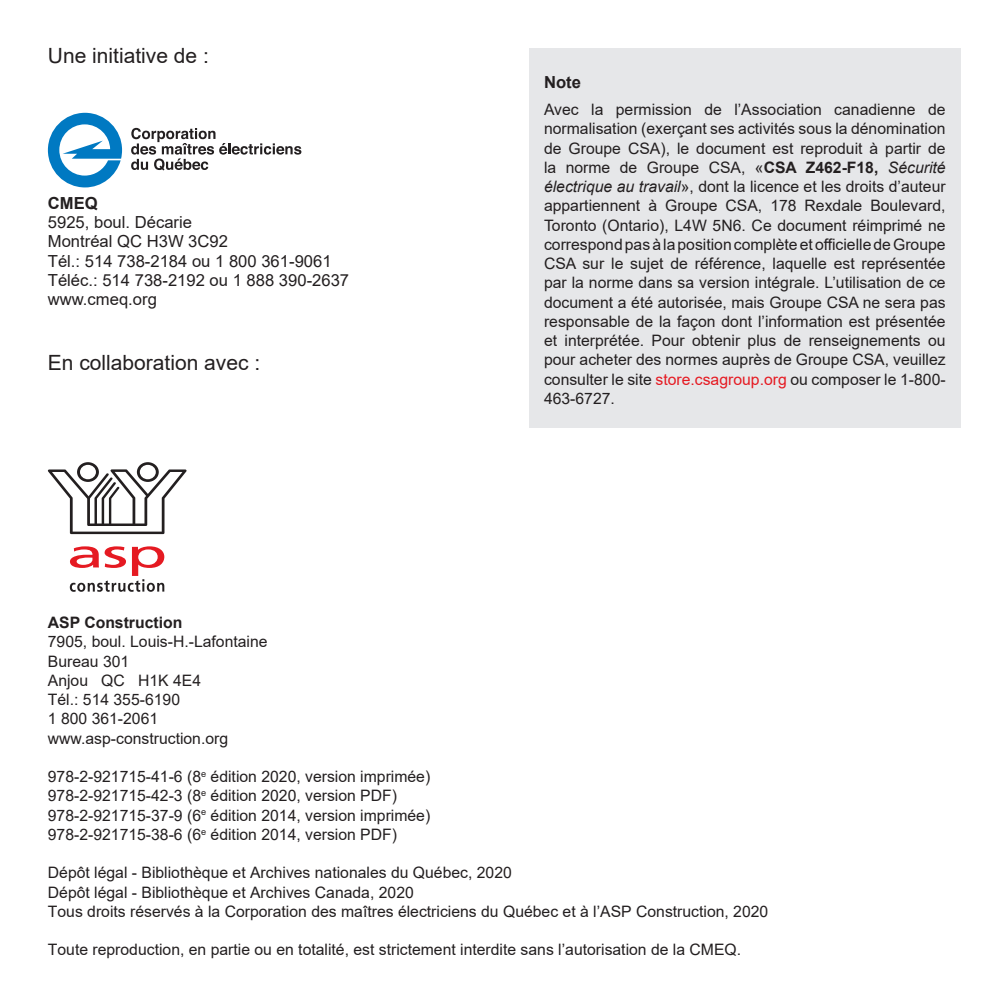
<style>
.page{position:relative;width:1008px;height:1008px;background:#fff}
.page>*{position:absolute;margin:0;border:0;box-sizing:border-box;transform-origin:0 0}
.t1{font:21px "Arial";color:#231f20}
.t2{font:16.62px/19.2px "Arial";color:#231f20}
.t3{font:700 16.62px "Arial";color:#231f20}
.t4{font:15.75px/19.2px "Arial";color:#231f20}
.t5{font:700 15.75px "Arial";color:#231f20}
.s1{font-weight:700}
.s2{font-style:italic}
.s3{color:#e51a22}
</style>
<div class="page">
<div style="left:529px;top:49px;width:432px;height:379px;background:#e6e7e9"></div>
<svg style="left:48px;top:462px;width:139px;height:72px"></svg>
<svg style="left:70px;top:546px;width:94px;height:46px"></svg>
<svg style="left:131px;top:128px;width:170px;height:43px"></svg>
<svg style="left:48px;top:113px;width:74px;height:74px"></svg>
<h1 class="t1" style="left:48px;top:46px;width:163px">Une initiative de :</h1>
<p class="t3" style="left:48px;top:197px;width:51px">CMEQ</p>
<p class="t2" style="left:48px;top:214px;width:303px">5925, boul. Décarie<br>Montréal QC H3W 3C92<br>Tél.: 514 738-2184 ou 1 800 361-9061<br>Téléc.: 514 738-2192 ou 1 888 390-2637 www.cmeq.org</p>
<h1 class="t1" style="left:48px;top:354px;width:214px">En collaboration avec :</h1>
<p class="t3" style="left:544px;top:76px;width:38px">Note</p>
<p class="t4" style="left:544px;top:101px;width:403px;text-align:justify">Avec la permission de l’Association canadienne de normalisation (exerçant ses activités sous la dénomination de Groupe CSA), le document est reproduit à partir de la norme de Groupe CSA, «<span class="s1">CSA Z462-F18,</span> <span class="s2">Sécurité électrique au travail</span>», dont la licence et les droits d’auteur appartiennent à Groupe CSA, 178 Rexdale Boulevard, Toronto (Ontario), L4W 5N6. Ce document réimprimé ne correspond pas à la position complète et officielle de Groupe CSA sur le sujet de référence, laquelle est représentée par la norme dans sa version intégrale. L’utilisation de ce document a été autorisée, mais Groupe CSA ne sera pas responsable de la façon dont l’information est présentée et interprétée. Pour obtenir plus de renseignements ou pour acheter des normes auprès de Groupe CSA, veuillez consulter le site <span class="s3">store.csagroup.org</span> ou composer le 1-800- 463-6727.</p>
<p class="t5" style="left:48px;top:617px;width:136px">ASP Construction</p>
<p class="t4" style="left:48px;top:633px;width:221px">7905, boul. Louis-H.-Lafontaine<br>Bureau 301<br>Anjou QC H1K 4E4<br>Tél.: 514 355-6190<br>1 800 361-2061 www.asp-construction.org</p>
<p class="t4" style="left:48px;top:768px;width:384px">978-2-921715-41-6 (8<sup>e</sup> édition 2020, version imprimée)<br>978-2-921715-42-3 (8<sup>e</sup> édition 2020, version PDF)<br>978-2-921715-37-9 (6<sup>e</sup> édition 2014, version imprimée)<br>978-2-921715-38-6 (6<sup>e</sup> édition 2014, version PDF)</p>
<p class="t4" style="left:48px;top:864px;width:722px">Dépôt légal - Bibliothèque et Archives nationales du Québec, 2020<br>Dépôt légal - Bibliothèque et Archives Canada, 2020<br>Tous droits réservés à la Corporation des maîtres électriciens du Québec et à l’ASP Construction, 2020</p>
<p class="t4" style="left:48px;top:941px;width:695px">Toute reproduction, en partie ou en totalité, est strictement interdite sans l’autorisation de la CMEQ.</p>
</div>
